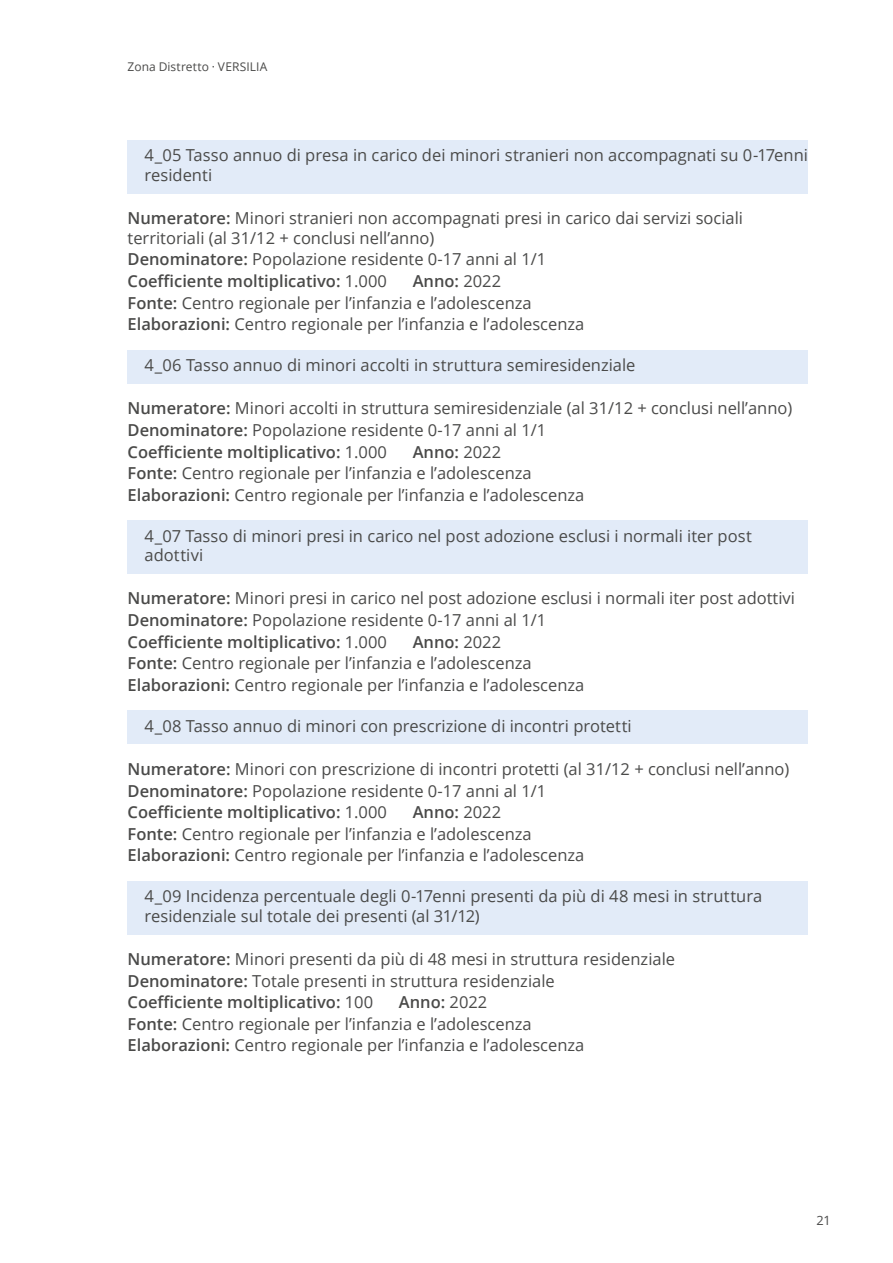
<style>
.page{position:relative;width:893px;height:1263px;background:#fff}
.page>*{position:absolute;margin:0;border:0;box-sizing:border-box;transform-origin:0 0}
.t1{font:16.5px/21.6px "Open Sans";color:#4a4a49}
.t2{font:600 16.5px/21.6px "Open Sans";color:#4a4a49}
.t3{font:12.75px "Open Sans";color:#4a4a49}
.t4{font:12px "Open Sans";letter-spacing:.005em;color:#4a4a49}
.s1{font-weight:600}
.s2{font-weight:400}
</style>
<div class="page">
<div style="left:128px;top:140px;width:680px;height:53px;background:#e2ebf8"></div>
<div style="left:128px;top:350px;width:680px;height:33px;background:#e2ebf8"></div>
<div style="left:128px;top:520px;width:680px;height:53px;background:#e2ebf8"></div>
<div style="left:128px;top:710px;width:680px;height:34px;background:#e2ebf8"></div>
<div style="left:128px;top:881px;width:680px;height:53px;background:#e2ebf8"></div>
<p class="t4" style="left:128px;top:58px;width:141px">Zona Distretto · VERSILIA</p>
<p class="t1" style="left:145px;top:145px;width:665px;line-height:19.5px">4_05 Tasso annuo di presa in carico dei minori stranieri non accompagnati su 0-17enni residenti</p>
<p class="t1" style="left:128px;top:208px;width:617px;line-height:19.5px"><span class="s1">Numeratore:</span> Minori stranieri non accompagnati presi in carico dai servizi sociali territoriali (al 31/12 + conclusi nell’anno)</p>
<p class="t2" style="left:128px;top:248px;width:420px">Denominatore: <span class="s2">Popolazione residente 0-17 anni al 1/1<br></span>Coefficiente moltiplicativo: <span class="s2">1.000</span></p>
<p class="t1" style="left:128px;top:270px;width:458px;text-indent:285px"><span class="s1">Anno:</span> 2022<br><span class="s1">Fonte:</span> Centro regionale per l’infanzia e l’adolescenza<br><span class="s1">Elaborazioni:</span> Centro regionale per l’infanzia e l’adolescenza</p>
<p class="t1" style="left:145px;top:354px;width:492px">4_06 Tasso annuo di minori accolti in struttura semiresidenziale</p>
<p class="t1" style="left:128px;top:397px;width:666px"><span class="s1">Numeratore:</span> Minori accolti in struttura semiresidenziale (al 31/12 + conclusi nell’anno)<br><span class="s1">Denominatore:</span> Popolazione residente 0-17 anni al 1/1<br><span class="s1">Coefficiente moltiplicativo:</span> 1.000</p>
<p class="t1" style="left:128px;top:440px;width:458px;text-indent:285px"><span class="s1">Anno:</span> 2022<br><span class="s1">Fonte:</span> Centro regionale per l’infanzia e l’adolescenza<br><span class="s1">Elaborazioni:</span> Centro regionale per l’infanzia e l’adolescenza</p>
<p class="t1" style="left:145px;top:525px;width:609px;line-height:19.5px">4_07 Tasso di minori presi in carico nel post adozione esclusi i normali iter post adottivi</p>
<p class="t1" style="left:128px;top:587px;width:669px"><span class="s1">Numeratore:</span> Minori presi in carico nel post adozione esclusi i normali iter post adottivi<br><span class="s1">Denominatore:</span> Popolazione residente 0-17 anni al 1/1<br><span class="s1">Coefficiente moltiplicativo:</span> 1.000</p>
<p class="t1" style="left:128px;top:630px;width:458px;text-indent:285px"><span class="s1">Anno:</span> 2022<br><span class="s1">Fonte:</span> Centro regionale per l’infanzia e l’adolescenza<br><span class="s1">Elaborazioni:</span> Centro regionale per l’infanzia e l’adolescenza</p>
<p class="t1" style="left:145px;top:714px;width:489px">4_08 Tasso annuo di minori con prescrizione di incontri protetti</p>
<p class="t1" style="left:128px;top:758px;width:663px"><span class="s1">Numeratore:</span> Minori con prescrizione di incontri protetti (al 31/12 + conclusi nell’anno)<br><span class="s1">Denominatore:</span> Popolazione residente 0-17 anni al 1/1<br><span class="s1">Coefficiente moltiplicativo:</span> 1.000</p>
<p class="t1" style="left:128px;top:801px;width:458px;text-indent:285px"><span class="s1">Anno:</span> 2022<br><span class="s1">Fonte:</span> Centro regionale per l’infanzia e l’adolescenza<br><span class="s1">Elaborazioni:</span> Centro regionale per l’infanzia e l’adolescenza</p>
<p class="t1" style="left:145px;top:886px;width:619px;line-height:19.5px">4_09 Incidenza percentuale degli 0-17enni presenti da più di 48 mesi in struttura residenziale sul totale dei presenti (al 31/12)</p>
<p class="t1" style="left:128px;top:948px;width:549px"><span class="s1">Numeratore:</span> Minori presenti da più di 48 mesi in struttura residenziale<br><span class="s1">Denominatore:</span> Totale presenti in struttura residenziale<br><span class="s1">Coefficiente moltiplicativo:</span> 100</p>
<p class="t1" style="left:128px;top:991px;width:458px;text-indent:271px"><span class="s1">Anno:</span> 2022<br><span class="s1">Fonte:</span> Centro regionale per l’infanzia e l’adolescenza<br><span class="s1">Elaborazioni:</span> Centro regionale per l’infanzia e l’adolescenza</p>
<p class="t3" style="left:816px;top:1211px;width:16px">21</p>
</div>
